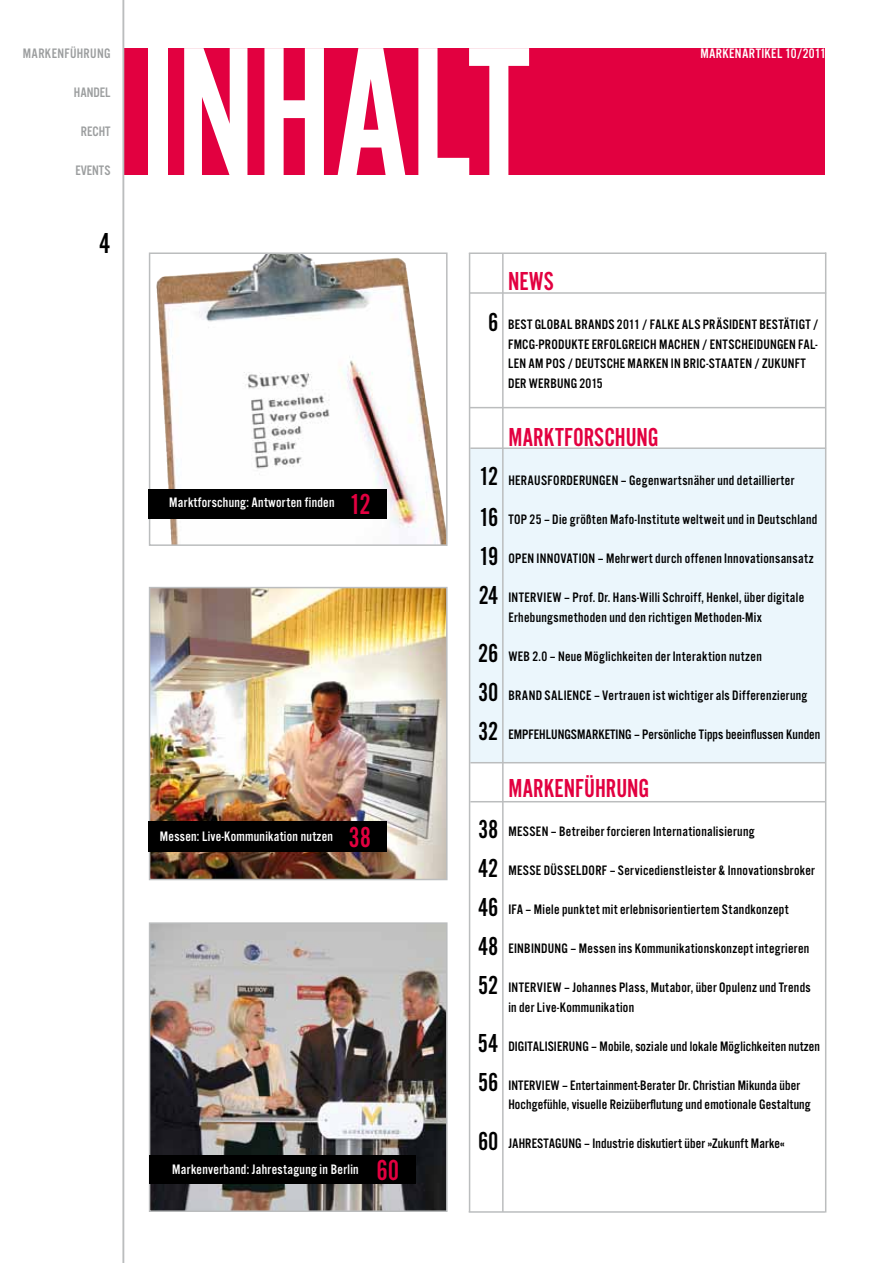
<style>
.page{position:relative;width:893px;height:1263px;background:#fff}
.page>*{position:absolute;margin:0;border:0;box-sizing:border-box;transform-origin:0 0}
.t1{font:191.1px "Alternate Got No 2 D";color:#fff}
.t2{font:30px "Alternate Got No 2 D";color:#000}
.t3{font:27px "Alternate Got No 2 D";color:#e20040}
.t4{font:27px/39px "Alternate Got No 2 D";color:#000;text-align:justify}
.t5{font:14.25px/19.5px "Alternate Got No 3 D";letter-spacing:.02em;color:#000}
.t6{font:14.25px "Alternate Got No 3 D";letter-spacing:.02em;color:#fff}
.t7{font:14.25px "Alternate Got No 3 D";color:#9c9e9f}
.t8{font:14.25px "Alternate Got No 3 D";letter-spacing:.025em;color:#9c9e9f}
.s1{font-family:"Alternate Got No 2 D";font-size:30px;color:#e20040}
</style>
<div class="page">
<div style="left:469px;top:448px;width:356px;height:314px;background:#ebf6fc"></div>
<img style="left:152px;top:925px;width:293px;height:284px">
<div style="left:149px;top:922px;width:299px;height:290px;border:2px solid #bbbdbe"></div>
<img style="left:156px;top:255px;width:289px;height:288px">
<div style="left:149px;top:252px;width:299px;height:294px;border:2px solid #bbbdbe"></div>
<img style="left:152px;top:590px;width:293px;height:287px">
<div style="left:149px;top:587px;width:299px;height:293px;border:2px solid #bbbdbe"></div>
<div style="left:123px;top:48px;width:702px;height:127px;background:#e20040"></div>
<div style="left:149px;top:489px;width:238px;height:30px;background:#000"></div>
<hr style="left:470px;top:292px;width:356px;height:2px;background:#bbbdbe">
<hr style="left:470px;top:801px;width:356px;height:1px;background:#bbbdbe">
<hr style="left:470px;top:762px;width:356px;height:1px;background:#bbbdbe">
<hr style="left:469px;top:1211px;width:356px;height:2px;background:#bbbdbe">
<hr style="left:469px;top:252px;width:357px;height:2px;background:#bbbdbe">
<hr style="left:469px;top:253px;width:1px;height:959px;background:#bbbdbe">
<hr style="left:470px;top:407px;width:356px;height:1px;background:#bbbdbe">
<hr style="left:470px;top:447px;width:356px;height:2px;background:#bbbdbe">
<hr style="left:502px;top:253px;width:2px;height:959px;background:#bbbdbe">
<div style="left:149px;top:1155px;width:266px;height:29px;background:#000"></div>
<div style="left:149px;top:821px;width:238px;height:31px;background:#000"></div>
<hr style="left:123px;top:0;width:1px;height:1263px;background:#bbbdbe">
<hr style="left:825px;top:252px;width:1px;height:960px;background:#bbbdbe">
<p class="t8" style="left:23px;top:46px;width:89px">MARKENFÜHRUNG</p>
<p class="t7" style="left:74px;top:85px;width:37px">HANDEL</p>
<p class="t7" style="left:81px;top:124px;width:31px">RECHT</p>
<p class="t7" style="left:75px;top:163px;width:37px">EVENTS</p>
<h2 class="t2" style="left:99px;top:227px;width:13px">4</h2>
<h1 class="t1" style="left:139px;top:14px;width:390px">INHALT</h1>
<p class="t6" style="left:700px;top:46px;width:8px">markenar</p>
<p class="t6" style="left:756px;top:46px;width:72px">tikel 10/2011</p>
<p class="t6" style="left:169px;top:495px;width:203px">Marktforschung: Antworten finden <span class="s1">12</span></p>
<p class="t6" style="left:160px;top:829px;width:213px">Messen: Live-Kommunikation nutzen <span class="s1">38</span></p>
<p class="t6" style="left:172px;top:1162px;width:229px">Markenverband: Jahrestagung in Berlin <span class="s1">60</span></p>
<h3 class="t4" style="left:488px;top:302px;width:12px">6</h3>
<h3 class="t3" style="left:508px;top:267px;width:47px">NEWS</h3>
<p class="t5" style="left:508px;top:315px;width:81px">Best Global Brands</p>
<p class="t5" style="left:617px;top:315px;width:113px">2011 / Falke als Präsiden</p>
<p class="t5" style="left:752px;top:315px;width:68px">t bestätigt /</p>
<p class="t5" style="left:508px;top:334px;width:121px">FMCG-Produkte erfolgreich</p>
<p class="t5" style="left:659px;top:334px;width:8px">machen</p>
<p class="t5" style="left:702px;top:334px;width:34px">/ Entscheidungen</p>
<p class="t5" style="left:798px;top:334px;width:21px">fa l-</p>
<p class="t5" style="left:508px;top:354px;width:100px">len am POS / DEutsche</p>
<p class="t5" style="left:628px;top:354px;width:16px">Marken</p>
<p class="t5" style="left:671px;top:354px;width:105px">in BRIC-Staaten / Zukunf</p>
<p class="t5" style="left:801px;top:354px;width:7px">t</p>
<p class="t5" style="left:508px;top:373px;width:44px">der WErbung</p>
<p class="t5" style="left:579px;top:373px;width:25px">2015</p>
<h3 class="t4" style="left:479px;top:457px;width:21px;line-height:39.5px">12<br>16<br>19<br>24</h3>
<h3 class="t4" style="left:478px;top:634px;width:22px">26<br>30<br>32</h3>
<h3 class="t4" style="left:478px;top:809px;width:22px">38<br>42<br>46<br>48<br>52</h3>
<h3 class="t4" style="left:478px;top:1024px;width:22px">54<br>56</h3>
<h3 class="t4" style="left:478px;top:1121px;width:22px">60</h3>
<h3 class="t3" style="left:508px;top:423px;width:129px">MARKTFORSCHUNG</h3>
<p class="t5" style="left:508px;top:471px;width:14px">Herausf</p>
<p class="t5" style="left:553px;top:471px;width:15px">orderungen</p>
<p class="t5" style="left:621px;top:471px;width:175px">– Gegenwartsnäher und detaillierter</p>
<p class="t5" style="left:508px;top:510px;width:311px">TOP 25 – Die größten Mafo-Institute weltweit und in Deutschland</p>
<p class="t5" style="left:508px;top:549px;width:307px">OPEN INNOVATION – Mehrwert durch offenen Innovationsansatz</p>
<p class="t5" style="left:508px;top:588px;width:297px">INTERVIEW – Prof. Dr. Hans-Willi Schroiff, Henkel, über digitale<br>Erhebungsmethoden und den richtigen Methoden-Mix</p>
<p class="t5" style="left:508px;top:646px;width:255px">WEB 2.0 – Neue Möglichkeiten der Interaktion nutzen</p>
<p class="t5" style="left:508px;top:685px;width:300px">BRAND SALIENCE – Vertrauen ist wichtiger als Differenzierung</p>
<p class="t5" style="left:508px;top:724px;width:314px">EMPFEHLUNGSMARKETING – Persönliche Tipps beeinflussen Kunden</p>
<h3 class="t3" style="left:508px;top:774px;width:109px">MARKENFÜHRUNG</h3>
<p class="t5" style="left:508px;top:822px;width:248px">MESSEN – Betreiber forcieren Internationalisierung</p>
<p class="t5" style="left:508px;top:861px;width:308px">MESSE DÜSSELDORF – Servicedienstleister &amp; Innovationsbroker</p>
<p class="t5" style="left:508px;top:900px;width:282px">IFA – Miele punktet mit erlebnisorientiertem Standkonzept</p>
<p class="t5" style="left:508px;top:939px;width:302px">EINBINDUNG – Messen ins Kommunikationskonzept integrieren</p>
<p class="t5" style="left:508px;top:978px;width:304px">INTERVIEW – Johannes Plass, Mutabor, über Opulenz und Trends in der Live-Kommunikation</p>
<p class="t5" style="left:508px;top:1036px;width:313px">DIGITALISIERUNG – Mobile, soziale und lokale Möglichkeiten nutzen</p>
<p class="t5" style="left:508px;top:1075px;width:304px">INTERVIEW – Entertainment-Berater Dr. Christian Mikunda über<br>Hochgefühle, visuelle Reizüberflutung und emotionale Gestaltung</p>
<p class="t5" style="left:508px;top:1134px;width:278px">JAHRESTAGUNG – Industrie diskutiert über »Zukunft Marke«</p>
</div>
